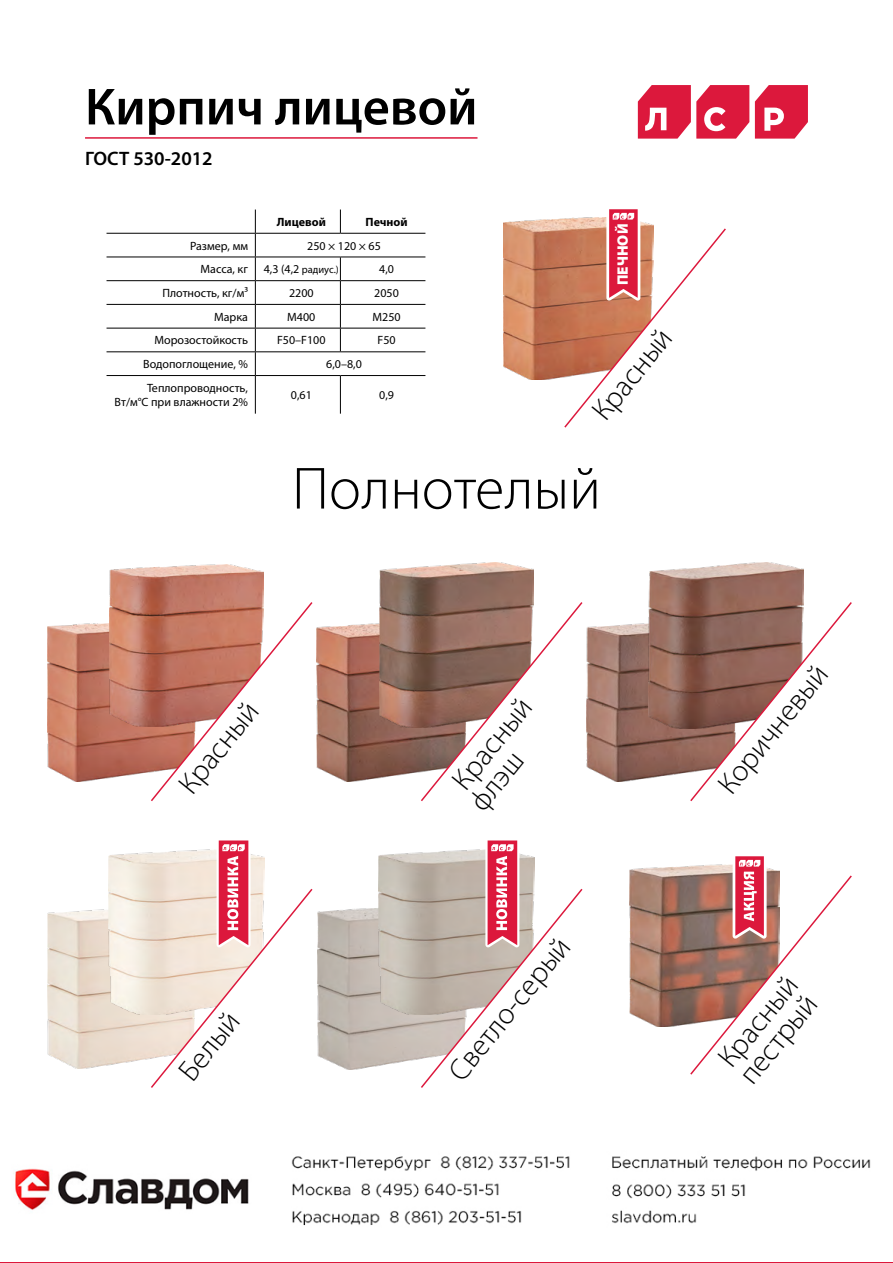
<style>
.page{position:relative;width:893px;height:1263px;background:#fff}
.page>*{position:absolute;margin:0;border:0;box-sizing:border-box;transform-origin:0 0}
.t1{font:300 60px "Myriad Pro";color:#000}
.t2{font:600 52.5px "Myriad Pro";color:#000}
.t3{font:300 30px/27px "Myriad Pro";color:#000}
.t4{font:600 19.5px "Myriad Pro";color:#000}
.t5{font:900 15.15px "Myriad Pro";color:#fff}
.t6{font:12px/14.4px "Myriad Pro";color:#000;text-align:right}
.t7{font:700 12px "Myriad Pro";color:#000}
.t8{font:10.5px "Myriad Pro";color:#000}
.s1{font-size:12px}
</style>
<div class="page">
<hr style="left:85px;top:137px;width:392px;height:2px;background:#dc183c">
<hr style="left:255px;top:233px;width:85px;height:1px;background:#000">
<hr style="left:340px;top:233px;width:85px;height:1px;background:#000">
<hr style="left:107px;top:257px;width:148px;height:1px;background:#000">
<hr style="left:255px;top:257px;width:85px;height:1px;background:#000">
<hr style="left:340px;top:257px;width:85px;height:1px;background:#000">
<hr style="left:107px;top:280px;width:148px;height:1px;background:#000">
<hr style="left:255px;top:280px;width:85px;height:1px;background:#000">
<hr style="left:340px;top:280px;width:85px;height:1px;background:#000">
<hr style="left:107px;top:304px;width:148px;height:1px;background:#000">
<hr style="left:255px;top:304px;width:85px;height:1px;background:#000">
<hr style="left:340px;top:304px;width:85px;height:1px;background:#000">
<hr style="left:107px;top:328px;width:148px;height:1px;background:#000">
<hr style="left:255px;top:328px;width:85px;height:1px;background:#000">
<hr style="left:340px;top:328px;width:85px;height:1px;background:#000">
<hr style="left:107px;top:351px;width:148px;height:1px;background:#000">
<hr style="left:255px;top:351px;width:85px;height:1px;background:#000">
<hr style="left:340px;top:351px;width:85px;height:1px;background:#000">
<hr style="left:107px;top:375px;width:148px;height:1px;background:#000">
<hr style="left:255px;top:375px;width:85px;height:1px;background:#000">
<hr style="left:340px;top:375px;width:85px;height:1px;background:#000">
<svg style="left:340px;top:210px;width:1px;height:23px"></svg>
<svg style="left:340px;top:257px;width:1px;height:94px"></svg>
<hr style="left:255px;top:376px;width:1px;height:38px;background:#000">
<hr style="left:340px;top:376px;width:1px;height:38px;background:#000">
<svg style="left:255px;top:210px;width:1px;height:165px"></svg>
<hr style="left:107px;top:233px;width:148px;height:1px;background:#000">
<svg style="left:755px;top:85px;width:53px;height:54px"></svg>
<svg style="left:638px;top:85px;width:111px;height:54px"></svg>
<img style="left:47px;top:906px;width:102px;height:163px">
<img style="left:109px;top:852px;width:40px;height:163px">
<svg style="left:149px;top:840px;width:164px;height:248px"></svg>
<img style="left:317px;top:906px;width:102px;height:163px">
<img style="left:379px;top:852px;width:40px;height:163px">
<svg style="left:419px;top:840px;width:164px;height:248px"></svg>
<img style="left:629px;top:866px;width:60px;height:161px">
<svg style="left:689px;top:856px;width:163px;height:219px"></svg>
<img style="left:503px;top:218px;width:60px;height:162px">
<svg style="left:563px;top:209px;width:163px;height:219px"></svg>
<img style="left:47px;top:623px;width:102px;height:159px">
<img style="left:109px;top:564px;width:155px;height:162px">
<svg style="left:149px;top:592px;width:168px;height:209px"></svg>
<img style="left:317px;top:623px;width:102px;height:159px">
<img style="left:379px;top:563px;width:155px;height:165px">
<svg style="left:419px;top:592px;width:168px;height:209px"></svg>
<img style="left:587px;top:623px;width:102px;height:159px">
<img style="left:648px;top:562px;width:155px;height:166px">
<svg style="left:689px;top:592px;width:163px;height:210px"></svg>
<img style="left:13px;top:1156px;width:858px;height:70px">
<h2 class="t2" style="left:85px;top:73px;width:394px">Кирпич лицевой</h2>
<h3 class="t4" style="left:85px;top:146px;width:129px">ГОСТ 530-2012</h3>
<p class="t7" style="left:277px;top:214px;width:50px">Лицевой</p>
<p class="t7" style="left:366px;top:214px;width:44px">Печной</p>
<p class="t6" style="left:190px;top:238px;width:59px">Размер, мм</p>
<p class="t6" style="left:307px;top:238px;width:75px">250 × 120 × 65</p>
<p class="t6" style="left:201px;top:262px;width:49px">Масса, кг</p>
<p class="t8" style="left:264px;top:263px;width:77px"><span class="s1">4,3 (4,2</span> радиус.)</p>
<p class="t6" style="left:379px;top:262px;width:16px">4,0</p>
<p class="t6" style="left:162px;top:286px;width:87px">Плотность, кг/м³</p>
<p class="t6" style="left:289px;top:286px;width:26px">2200</p>
<p class="t6" style="left:374px;top:286px;width:26px">2050</p>
<p class="t6" style="left:214px;top:309px;width:35px">Марка</p>
<p class="t6" style="left:287px;top:309px;width:30px">M400</p>
<p class="t6" style="left:373px;top:309px;width:30px">M250</p>
<p class="t6" style="left:154px;top:333px;width:95px">Морозостойкость</p>
<p class="t6" style="left:277px;top:333px;width:50px">F50–F100</p>
<p class="t6" style="left:377px;top:333px;width:20px">F50</p>
<p class="t6" style="left:143px;top:357px;width:106px">Водопоглощение, %</p>
<p class="t6" style="left:326px;top:357px;width:37px">6,0–8,0</p>
<p class="t6" style="left:115px;top:380px;width:135px">Теплопроводность,<br>Вт/м°C при влажности 2%</p>
<p class="t6" style="left:291px;top:388px;width:22px">0,61</p>
<p class="t6" style="left:379px;top:388px;width:16px">0,9</p>
<p class="t5" style="left:613px;top:285px;width:63px;rotate:-90deg">ПЕЧНОЙ</p>
<h3 class="t3" style="left:588px;top:408px;width:110px;rotate:-51deg">Красный</h3>
<h1 class="t1" style="left:292px;top:456px;width:310px">Полнотелый</h1>
<h3 class="t3" style="left:174px;top:781px;width:110px;rotate:-51deg">Красный</h3>
<h3 class="t3" style="left:444px;top:781px;width:115px;rotate:-51deg">Красный флэш</h3>
<h3 class="t3" style="left:174px;top:1068px;width:80px;rotate:-51deg">Белый</h3>
<h3 class="t3" style="left:444px;top:1068px;width:176px;rotate:-51deg">Светло-серый</h3>
<h3 class="t3" style="left:714px;top:781px;width:157px;rotate:-51deg">Коричневый</h3>
<h3 class="t3" style="left:714px;top:1055px;width:110px;rotate:-51deg">Красный пестрый</h3>
</div>
